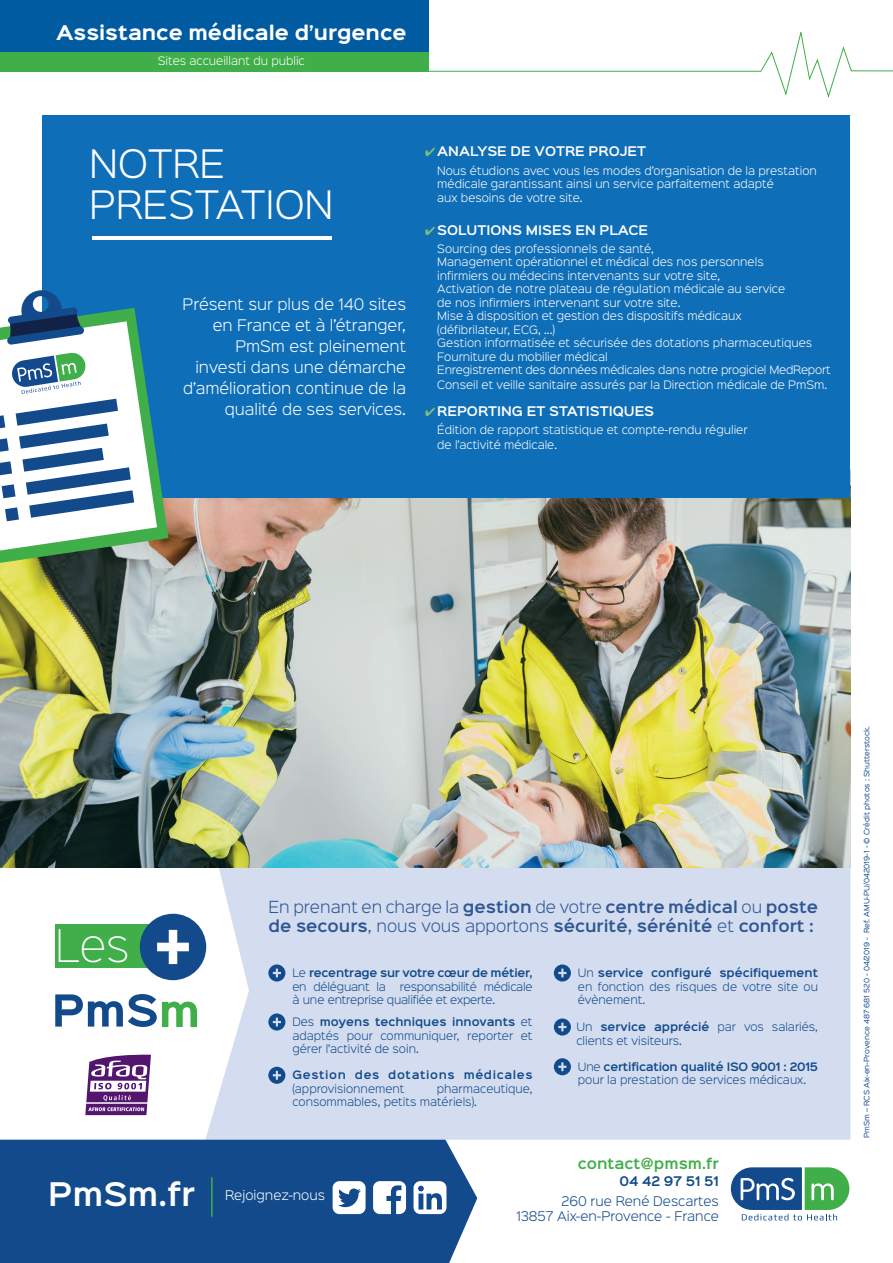
<style>
.page{position:relative;width:893px;height:1263px;background:#fff}
.page>*{position:absolute;margin:0;border:0;box-sizing:border-box;transform-origin:0 0}
.t1{font:40.5px "Sinkin Sans 200 X Light";color:#fff}
.t2{font:300 35.4px/40.7px "Sinkin Sans 300";color:#fff}
.t3{font:600 29.4px "Sinkin Sans 600";color:#fff}
.t4{font:700 18.3px "Sinkin Sans 700";color:#fff}
.t5{font:600 15px "Sinkin Sans 600";color:#2e5694}
.t6{font:300 15px "Sinkin Sans 300";color:#2e5694}
.t7{font:300 14.4px/21px "Sinkin Sans 300";color:#fff;text-align:right}
.t8{font:600 13.5px "Sinkin Sans 600";color:#40ae49}
.t9{font:600 12px "Sinkin Sans 600";color:#fff}
.t10{font:300 12px/14.4px "Sinkin Sans 300";color:#124a8c;text-align:right}
.t11{font:300 12px "Sinkin Sans 300";color:#fff}
.t12{font:600 12px "Sinkin Sans 600";color:#124a8c}
.t13{font:300 10.5px/13.5px "Sinkin Sans 300";color:#fff}
.t14{font:300 10.5px/13.5px "Sinkin Sans 300";color:#124a8c}
.t15{font:600 10.5px "Sinkin Sans 600";letter-spacing:-.02em;color:#124a8c}
.t16{font:300 10.5px/13.5px "Sinkin Sans 300";letter-spacing:-.02em;color:#124a8c}
.t17{font:600 10.5px "Sinkin Sans 600";color:#124a8c}
.t18{font:600 10.5px "Sinkin Sans 600";letter-spacing:.06em;color:#124a8c}
.t19{font:6.75px "Sinkin Sans 400";color:#124a8c}
.s1{color:#7fc077}
.s2{font-family:"Sinkin Sans 600";font-weight:600}
.s3{font-family:"Sinkin Sans 300";font-weight:300}
</style>
<div class="page">
<div style="left:205px;top:867px;width:645px;height:273px;background:#d4ddef"></div>
<img style="left:0;top:497px;width:850px;height:370px">
<div style="left:0;top:1140px;width:477px;height:123px;background:#124a8c"></div>
<div style="left:43px;top:115px;width:807px;height:382px;background:#0f6eb8"></div>
<svg style="left:428px;top:29px;width:465px;height:69px"></svg>
<div style="left:0;top:0;width:428px;height:72px;background:#015ba0"></div>
<svg style="left:268px;top:964px;width:17px;height:17px"></svg>
<svg style="left:268px;top:1013px;width:17px;height:17px"></svg>
<svg style="left:268px;top:1067px;width:17px;height:17px"></svg>
<svg style="left:554px;top:964px;width:17px;height:17px"></svg>
<svg style="left:554px;top:1018px;width:17px;height:17px"></svg>
<svg style="left:554px;top:1058px;width:17px;height:17px"></svg>
<svg style="left:333px;top:1181px;width:33px;height:33px"></svg>
<svg style="left:373px;top:1181px;width:33px;height:33px"></svg>
<svg style="left:414px;top:1181px;width:32px;height:33px"></svg>
<hr style="left:211px;top:1177px;width:2px;height:40px;background:#40ae49">
<svg style="left:731px;top:1167px;width:118px;height:53px"></svg>
<div style="left:55px;top:924px;width:96px;height:43px;background:#40ae49"></div>
<svg style="left:140px;top:914px;width:66px;height:66px"></svg>
<svg style="left:55px;top:994px;width:142px;height:33px"></svg>
<svg style="left:0;top:289px;width:168px;height:274px"></svg>
<div style="left:0;top:52px;width:428px;height:20px;background:#40ae49"></div>
<hr style="left:92px;top:236px;width:239px;height:3px;background:#fff">
<svg style="left:85px;top:1054px;width:66px;height:61px"></svg>
<hr style="left:86px;top:1102px;width:61px;height:1px;background:#fff">
<h3 class="t4" style="left:56px;top:23px;width:352px">Assistance médicale d’urgence</h3>
<p class="t13" style="left:158px;top:54px;width:148px">Sites accueillant du public</p>
<h2 class="t2" style="left:89px;top:141px;width:246px">NOTRE<br>PRESTATION</h2>
<h3 class="t7" style="left:183px;top:293px;width:225px">Présent sur plus de 140 sites en France et à l’étranger,<br>PmSm est pleinement investi dans une démarche d’amélioration continue de la qualité de ses services.</h3>
<p class="t9" style="left:425px;top:140px;width:222px"><span class="s1">✔</span>ANALYSE DE VOTRE PROJET</p>
<p class="t13" style="left:437px;top:163px;width:381px">Nous étudions avec vous les modes d’organisation de la prestation médicale garantissant ainsi un service parfaitement adapté<br>aux besoins de votre site.</p>
<p class="t9" style="left:425px;top:220px;width:224px"><span class="s1">✔</span>SOLUTIONS MISES EN PLACE</p>
<p class="t13" style="left:437px;top:241px;width:395px">Sourcing des professionnels de santé,<br>Management opérationnel et médical des nos personnels<br>infirmiers ou médecins intervenants sur votre site,<br>Activation de notre plateau de régulation médicale au service<br>de nos infirmiers intervenant sur votre site.<br>Mise à disposition et gestion des dispositifs médicaux<br>(défibrilateur, ECG, ...)<br>Gestion informatisée et sécurisée des dotations pharmaceutiques Fourniture du mobilier médical<br>Enregistrement des données médicales dans notre progiciel MedReport</p>
<p class="t13" style="left:437px;top:377px;width:392px">Conseil et veille sanitaire assurés par la Direction médicale de PmSm.</p>
<p class="t9" style="left:425px;top:400px;width:230px"><span class="s1">✔</span>REPORTING ET STATISTIQUES</p>
<p class="t13" style="left:437px;top:421px;width:312px;line-height:15px">Édition de rapport statistique et compte-rendu régulier de l’activité médicale.</p>
<h1 class="t1" style="left:55px;top:913px;width:76px">Les</h1>
<h3 class="t3" style="left:48px;top:1168px;width:148px">PmSm.fr</h3>
<h3 class="t6" style="left:268px;top:894px;width:551px">En prenant en charge la <span class="s2">gestion</span> de votre <span class="s2">centre médical</span> ou <span class="s2">poste</span></h3>
<h3 class="t5" style="left:268px;top:913px;width:547px">de secours<span class="s3">, nous vous apportons</span> sécurité, sérénité <span class="s3">et</span> confort :</h3>
<p class="t15" style="left:292px;top:963px;width:242px"><span class="s3">Le</span> recentrage sur votre cœur de métier,</p>
<p class="t16" style="left:292px;top:979px;width:95px">en déléguant la</p>
<p class="t16" style="left:292px;top:979px;width:242px;text-indent:107px">responsabilité médicale à une entreprise qualifiée et experte.</p>
<p class="t17" style="left:292px;top:1012px;width:242px"><span class="s3">Des</span> moyens techniques innovants <span class="s3">et</span></p>
<p class="t14" style="left:292px;top:1028px;width:242px">adaptés pour communiquer, reporter et gérer l’activité de soin.</p>
<p class="t18" style="left:292px;top:1066px;width:242px">Gestion des dotations médicales</p>
<p class="t14" style="left:292px;top:1081px;width:114px">(approvisionnement</p>
<p class="t14" style="left:292px;top:1081px;width:242px;text-indent:144px">pharmaceutique, consommables, petits matériels).</p>
<p class="t17" style="left:578px;top:963px;width:242px"><span class="s3">Un</span> service configuré spécifiquement</p>
<p class="t14" style="left:578px;top:979px;width:242px">en fonction des risques de votre site ou évènement.</p>
<p class="t14" style="left:576px;top:1019px;width:243px">Un <span class="s2">service apprécié</span> par vos salariés, clients et visiteurs.</p>
<p class="t15" style="left:578px;top:1057px;width:242px"><span class="s3">Une</span> certification qualité ISO 9001 : 2015</p>
<p class="t14" style="left:578px;top:1072px;width:230px">pour la prestation de services médicaux.</p>
<p class="t11" style="left:225px;top:1185px;width:101px">Rejoignez-nous</p>
<p class="t8" style="left:578px;top:1151px;width:143px">contact@pmsm.fr</p>
<p class="t12" style="left:619px;top:1170px;width:101px">04 42 97 51 51</p>
<p class="t10" style="left:516px;top:1193px;width:204px">260 rue René Descartes<br>13857 Aix-en-Provence - France</p>
<p class="t19" style="left:861px;top:1138px;width:414px;rotate:-90deg">PmSm – RCS Aix-en-Provence 487 681 520 - 04/2019 - Ref. AMU-PU/042019-1 - © Crédit photos : Shutterstock.</p>
</div>
